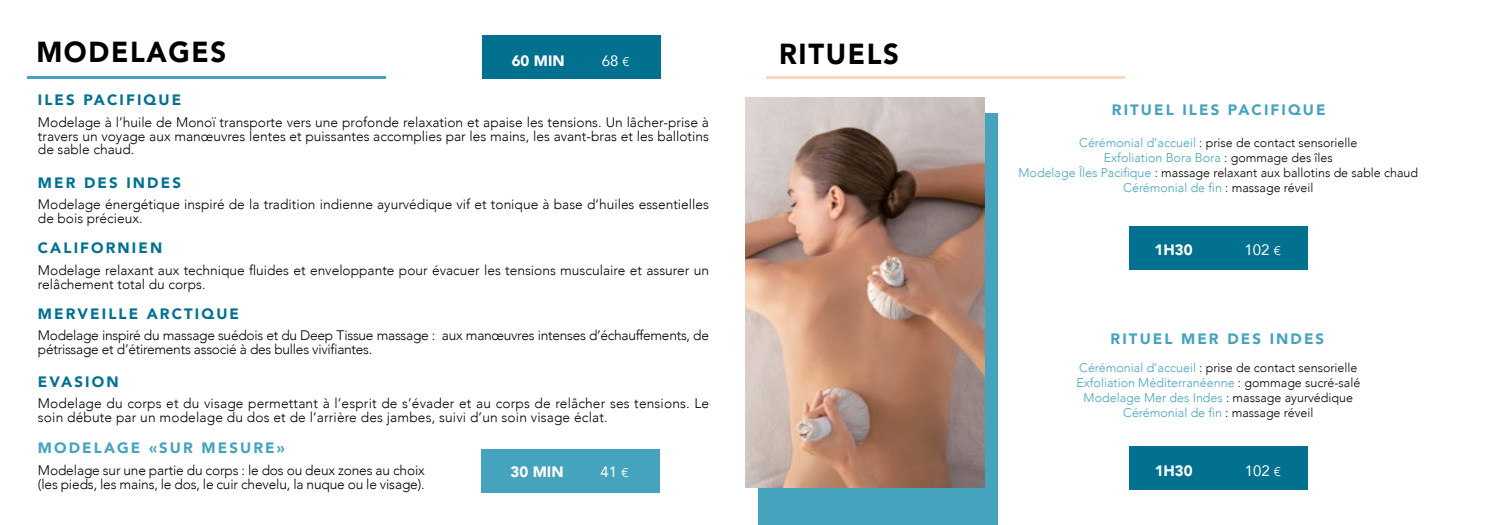
<style>
.page{position:relative;width:1489px;height:525px;background:#fff}
.page>*{position:absolute;margin:0;border:0;box-sizing:border-box;transform-origin:0 0}
.t1{font:900 28.88px "Avenir";letter-spacing:.06em;color:#000;scale:.95 1}
.t2{font:900 15px "Avenir";letter-spacing:.14em;color:#02718f}
.t3{font:900 15px "Avenir";letter-spacing:.14em;color:#46a3bd}
.t4{font:900 15px "Avenir";color:#fff}
.t5{font:15px "Avenir";color:#fff}
.t6{font:300 13.75px/13.8px "Avenir";color:#000}
.t7{font:300 13.75px/13.8px "Avenir";letter-spacing:-.02em;color:#000}
.t8{font:300 12.5px/15px "Avenir";color:#000;text-align:center}
.t9{font:300 12.5px/15px "Avenir";color:#46a3bd;text-align:center}
.s1{font-size:12.5px}
.s2{color:#46a3bd}
.s3{color:#000}
</style>
<div class="page">
<hr style="left:27px;top:77px;width:358px;height:2px;background:#46a3bd">
<div style="left:482px;top:35px;width:179px;height:44px;background:#02718f"></div>
<div style="left:481px;top:449px;width:178px;height:43px;background:#46a3bd"></div>
<hr style="left:766px;top:76px;width:358px;height:3px;background:#fad9c4">
<div style="left:1129px;top:226px;width:178px;height:44px;background:#02718f"></div>
<div style="left:1129px;top:446px;width:178px;height:43px;background:#02718f"></div>
<div style="left:757px;top:113px;width:240px;height:411px;background:#46a3bd"></div>
<img style="left:745px;top:97px;width:239px;height:390px">
<h1 class="t1" style="left:36px;top:28px;width:201px">MODELAGES</h1>
<p class="t2" style="left:38px;top:87px;width:145px">ILES PACIFIQUE</p>
<p class="t6" style="left:38px;top:115px;width:672px;text-align:justify">Modelage à l’huile de Monoï transporte vers une profonde relaxation et apaise les tensions. Un lâcher-prise à travers un voyage aux manœuvres lentes et puissantes accomplies par les mains, les avant-bras et les ballotins de sable chaud.</p>
<p class="t2" style="left:38px;top:170px;width:144px">MER DES INDES</p>
<p class="t6" style="left:38px;top:197px;width:672px">Modelage énergétique inspiré de la tradition indienne ayurvédique vif et tonique à base d’huiles essentielles de bois précieux.</p>
<p class="t2" style="left:38px;top:235px;width:126px">CALIFORNIEN</p>
<p class="t6" style="left:38px;top:263px;width:672px">Modelage relaxant aux technique fluides et enveloppante pour évacuer les tensions musculaire et assurer un relâchement total du corps.</p>
<p class="t2" style="left:38px;top:300px;width:202px">MERVEILLE ARCTIQUE</p>
<p class="t7" style="left:38px;top:328px;width:672px">Modelage inspiré du massage suédois et du Deep Tissue massage : aux manœuvres intenses d’échauffements, de pétrissage et d’étirements associé à des bulles vivifiantes.</p>
<p class="t2" style="left:38px;top:368px;width:82px">EVASION</p>
<p class="t6" style="left:38px;top:396px;width:672px">Modelage du corps et du visage permettant à l’esprit de s’évader et au corps de relâcher ses tensions. Le soin débute par un modelage du dos et de l’arrière des jambes, suivi d’un soin visage éclat.</p>
<p class="t4" style="left:511px;top:48px;width:55px">60 MIN</p>
<p class="t5" style="left:601px;top:49px;width:30px">68 <span class="s1">€</span></p>
<p class="t3" style="left:38px;top:434px;width:248px">MODELAGE «SUR MESURE»</p>
<p class="t6" style="left:38px;top:463px;width:388px">Modelage sur une partie du corps : le dos ou deux zones au choix</p>
<p class="t4" style="left:510px;top:459px;width:55px">30 MIN</p>
<p class="t5" style="left:600px;top:459px;width:30px">41 <span class="s1">€</span></p>
<p class="t6" style="left:38px;top:477px;width:388px">(les pieds, les mains, le dos, le cuir chevelu, la nuque ou le visage).</p>
<h1 class="t1" style="left:779px;top:29px;width:128px">RITUELS</h1>
<p class="t3" style="left:1111px;top:97px;width:215px">RITUEL ILES PACIFIQUE</p>
<p class="t8" style="left:1018px;top:135px;width:401px"><span class="s2">Cérémonial d’accueil</span> : prise de contact sensorielle<br><span class="s2">Exfoliation Bora Bora</span> : gommage des îles<br><span class="s2">Modelage Îles Pacifique</span> : massage relaxant aux ballotins de sable chaud <span class="s2">Cérémonial de fin</span> : massage réveil</p>
<p class="t4" style="left:1154px;top:236px;width:40px">1H30</p>
<p class="t5" style="left:1244px;top:237px;width:38px">102 <span class="s1">€</span></p>
<p class="t3" style="left:1110px;top:325px;width:215px">RITUEL MER DES INDES</p>
<p class="t9" style="left:1076px;top:360px;width:285px">Cérémonial d’accueil <span class="s3">: prise de contact sensorielle </span>Exfoliation Méditerranéenne <span class="s3">: gommage sucré-salé </span>Modelage Mer des Indes <span class="s3">: massage ayurvédique </span>Cérémonial de fin <span class="s3">: massage réveil</span></p>
<p class="t4" style="left:1154px;top:457px;width:40px">1H30</p>
<p class="t5" style="left:1244px;top:458px;width:38px">102 <span class="s1">€</span></p>
</div>
